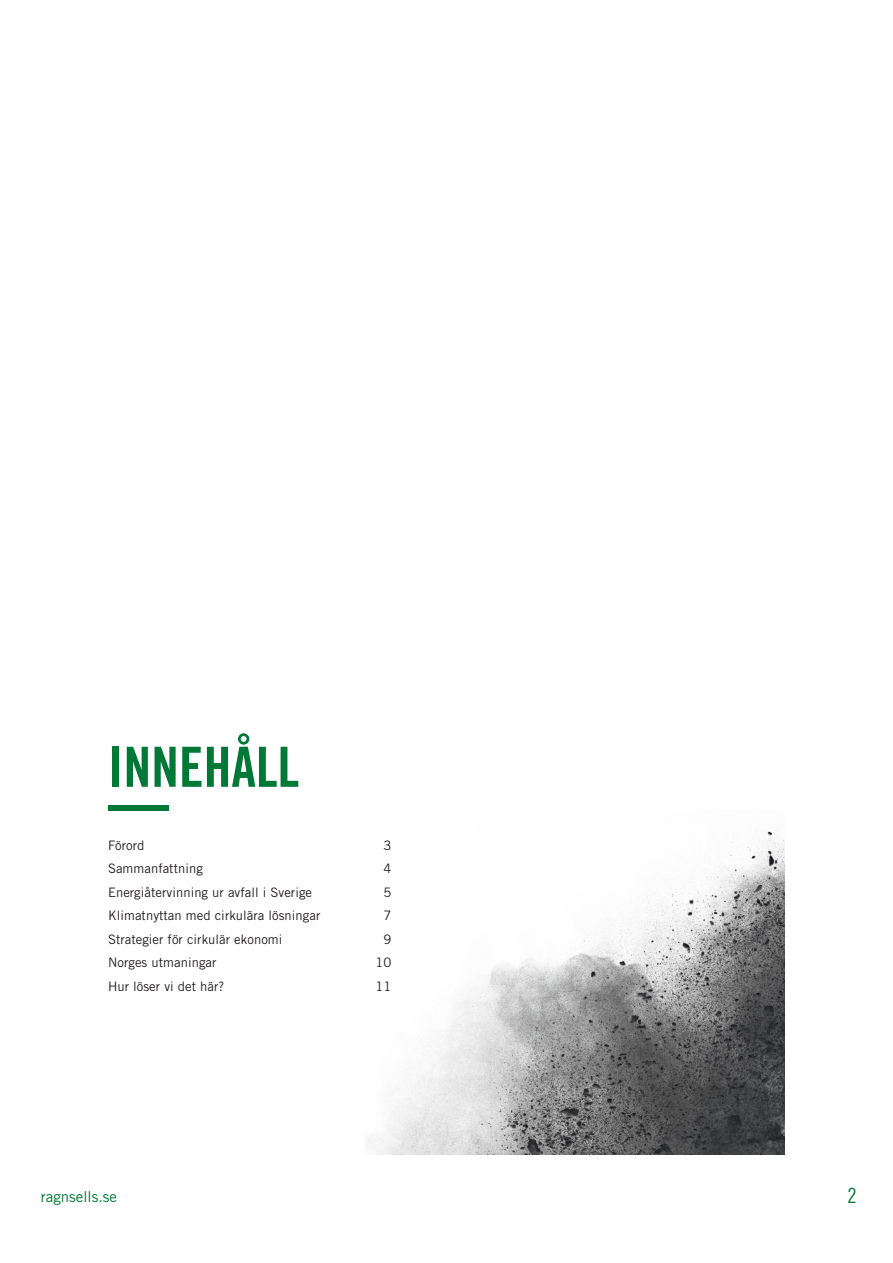
<style>
.page{position:relative;width:893px;height:1263px;background:#fff}
.page>*{position:absolute;margin:0;border:0;box-sizing:border-box;transform-origin:0 0}
.Rubrik_1{font:55.5px "Trade Gothic LT Std Bd Cn 20";color:#007836}
.t1{font:21px "Trade Gothic LT Std Cn 18";color:#007836}
.t2{font:15px "Trade Gothic LT Std";color:#007836}
.Brödtext{font:13.05px "Trade Gothic LT Std";letter-spacing:.005em;color:#231f20}
</style>
<div class="page">
<img style="left:367px;top:831px;width:418px;height:324px">
<div style="left:108px;top:805px;width:60px;height:6px;background:#007836"></div>
<p class="Rubrik_1" style="left:108px;top:733px;width:193px">INNEHÅLL</p>
<p class="Brödtext" style="left:108px;top:837px;width:38px">Förord</p>
<p class="Brödtext" style="left:384px;top:837px;width:9px">3</p>
<p class="Brödtext" style="left:108px;top:861px;width:96px">Sammanfattning</p>
<p class="Brödtext" style="left:384px;top:861px;width:9px">4</p>
<p class="Brödtext" style="left:108px;top:884px;width:206px">Energiåtervinning ur avfall i Sverige</p>
<p class="Brödtext" style="left:384px;top:884px;width:9px">5</p>
<p class="Brödtext" style="left:108px;top:908px;width:214px">Klimatnyttan med cirkulära lösningar</p>
<p class="Brödtext" style="left:384px;top:908px;width:9px">7</p>
<p class="Brödtext" style="left:108px;top:931px;width:176px">Strategier för cirkulär ekonomi</p>
<p class="Brödtext" style="left:384px;top:931px;width:9px">9</p>
<p class="Brödtext" style="left:108px;top:955px;width:110px">Norges utmaningar</p>
<p class="Brödtext" style="left:375px;top:955px;width:17px">10</p>
<p class="Brödtext" style="left:108px;top:978px;width:118px">Hur löser vi det här?</p>
<p class="Brödtext" style="left:375px;top:978px;width:17px">11</p>
<p class="t2" style="left:41px;top:1188px;width:78px">ragnsells.se</p>
<h2 class="t1" style="left:848px;top:1183px;width:11px">2</h2>
</div>
